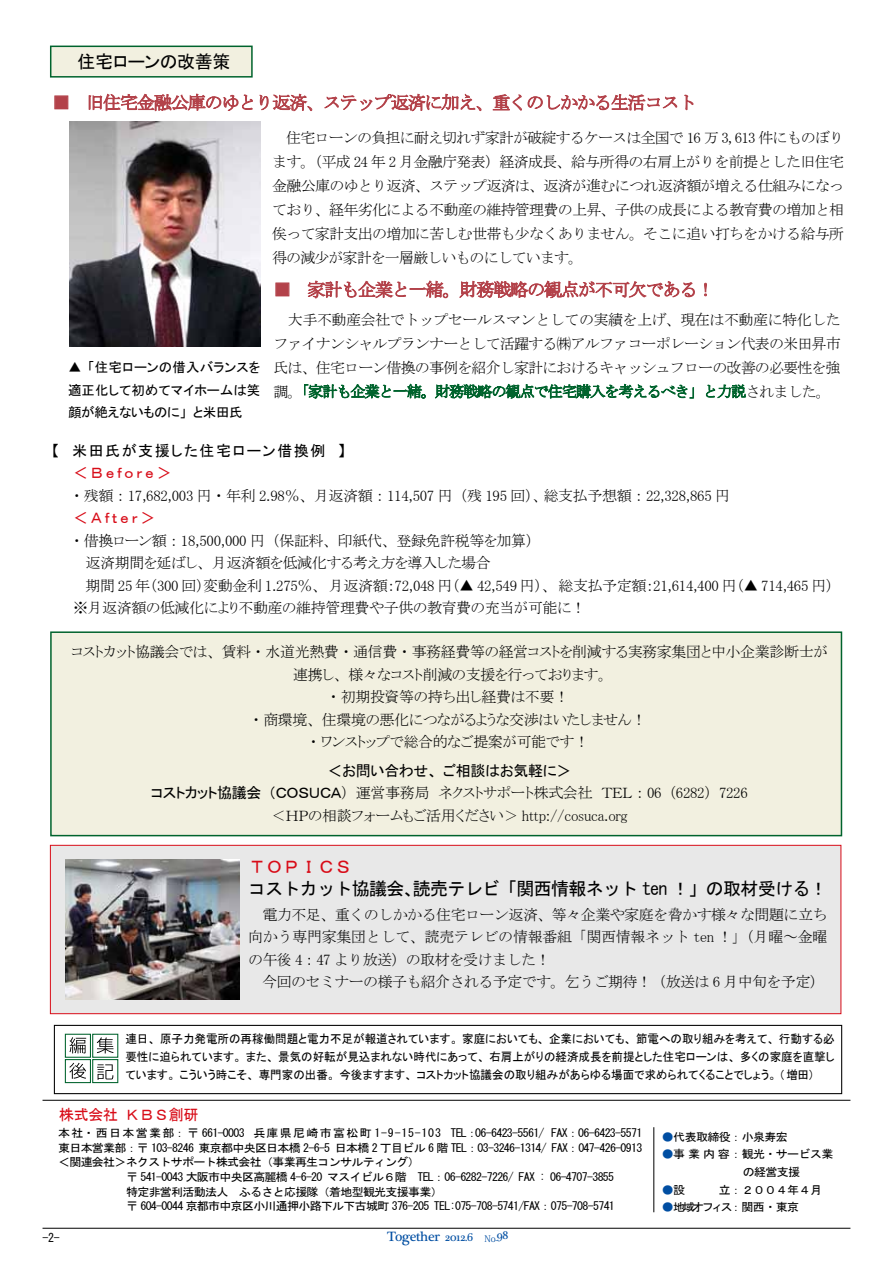
<style>
.page{position:relative;width:893px;height:1263px;background:#fff}
.page>*{position:absolute;margin:0;border:0;box-sizing:border-box;transform-origin:0 0}
.t1{font:18px "MS Gothic";letter-spacing:-.04em;color:#000}
.t2{font:18px "MS P Gothic";letter-spacing:-.025em;color:#000}
.t3{font:18px "MS Gothic";letter-spacing:-.04em;color:#d80c18}
.t4{font:15px/24px "MS Mincho";letter-spacing:-.04em;color:#000;text-align:justify}
.t5{font:15px/22.5px "MS P Mincho";letter-spacing:-.025em;color:#000;text-align:center}
.t6{font:15px "MS P Gothic";letter-spacing:.1em;color:#000}
.t7{font:15px "MS P Gothic";letter-spacing:-.025em;color:#000}
.t8{font:15px "MS P Gothic";letter-spacing:.2em;color:#d80c18}
.t9{font:15px "MS Gothic";letter-spacing:-.025em;color:#d80c18}
.t10{font:13.8px "Plantagenet Cherokee";letter-spacing:-.025em;color:#004ea2}
.t11{font:13.5px/22.5px "MS P Gothic";letter-spacing:.01em;color:#000;text-align:justify}
.t12{font:12px/18px "MS P Gothic";color:#000;text-align:justify;scale:.96 1}
.t13{font:12px "MS Gothic";color:#000}
.t14{font:11.4px/17.7px "MS Gothic";letter-spacing:-.06em;color:#000;scale:1.05 1}
.t15{font:11.4px "MS Gothic";letter-spacing:-.21em;color:#000;scale:1.05 1}
.s1{color:#00632d}
.s2{font-family:"MS P Gothic"}
.s3{font-size:12px}
.s4{font-family:"Koz Min Pro";font-size:9px}
.s5{font-size:9px}
.s6{color:#004ea2}
</style>
<div class="page">
<hr style="left:43px;top:1228px;width:807px;height:1px;background:#000">
<div style="left:50px;top:845px;width:791px;height:169px;background:#e8e8e8;border:1px solid #d80c18"></div>
<div style="left:51px;top:632px;width:790px;height:204px;background:#f2f0e0"></div>
<div style="left:50px;top:631px;width:792px;height:205px;border:2px solid #00632d"></div>
<div style="left:54px;top:1025px;width:788px;height:69px;border:1px solid #000"></div>
<hr style="left:654px;top:1127px;width:1px;height:85px;background:#000">
<svg style="left:69px;top:1037px;width:17px;height:16px"></svg>
<svg style="left:69px;top:1063px;width:17px;height:16px"></svg>
<svg style="left:97px;top:1037px;width:17px;height:16px"></svg>
<svg style="left:97px;top:1064px;width:16px;height:16px"></svg>
<div style="left:65px;top:1034px;width:26px;height:24px;border:1px solid #00632d"></div>
<div style="left:65px;top:1059px;width:26px;height:24px;border:1px solid #00632d"></div>
<div style="left:92px;top:1034px;width:26px;height:24px;border:1px solid #00632d"></div>
<div style="left:92px;top:1059px;width:26px;height:24px;border:1px solid #00632d"></div>
<hr style="left:43px;top:1100px;width:807px;height:1px;background:#000">
<div style="left:51px;top:46px;width:201px;height:31px;background:#f2f0e0"></div>
<div style="left:50px;top:46px;width:203px;height:32px;border:2px solid #00632d"></div>
<svg style="left:304px;top:384px;width:121px;height:14px"></svg>
<svg style="left:435px;top:384px;width:259px;height:14px"></svg>
<svg style="left:706px;top:385px;width:40px;height:13px"></svg>
<div style="left:55px;top:96px;width:13px;height:13px;border:1px solid #b3424a"></div>
<svg style="left:89px;top:94px;width:164px;height:17px"></svg>
<svg style="left:260px;top:94px;width:52px;height:17px"></svg>
<svg style="left:325px;top:94px;width:156px;height:17px"></svg>
<svg style="left:493px;top:94px;width:29px;height:16px"></svg>
<svg style="left:528px;top:94px;width:149px;height:16px"></svg>
<svg style="left:685px;top:95px;width:8px;height:15px"></svg>
<svg style="left:308px;top:281px;width:140px;height:17px"></svg>
<svg style="left:460px;top:281px;width:234px;height:17px"></svg>
<svg style="left:704px;top:283px;width:3px;height:13px"></svg>
<img style="left:69px;top:121px;width:191px;height:226px">
<img style="left:65px;top:859px;width:175px;height:141px">
<p class="t2" style="left:78px;top:53px;width:154px">住宅ローンの改善策</p>
<p class="t4" style="left:272px;top:126px;width:574px">　住宅ローンの負担に耐え切れず家計が破綻するケースは全国で 16 万 3,613 件にものぼります。（平成 24 年 2 月金融庁発表）経済成長、給与所得の右肩上がりを前提とした旧住宅金融公庫のゆとり返済、ステップ返済は、返済が進むにつれ返済額が増える仕組みになっており、経年劣化による不動産の維持管理費の上昇、子供の成長による教育費の増加と相俟って家計支出の増加に苦しむ世帯も少なくありません。そこに追い打ちをかける給与所得の減少が家計を一層厳しいものにしています。</p>
<p class="t11" style="left:68px;top:356px;width:194px">▲ 「住宅ローンの借入バランスを適正化して初めてマイホームは笑顔が絶えないものに」と米田氏</p>
<p class="t4" style="left:273px;top:307px;width:569px">　大手不動産会社でトップセールスマンとしての実績を上げ、現在は不動産に特化したファイナンシャルプランナーとして活躍する㈱アルファコーポレーション代表の米田昇市氏は、住宅ローン借換の事例を紹介し家計におけるキャッシュフローの改善の必要性を強調。<span class="s1">「家計も企業と一緒。財務戦略の観点で住宅購入を考えるべき」と力説</span>されました。</p>
<p class="t6" style="left:52px;top:443px;width:296px">【　米田氏が支援した住宅ローン借換例　】</p>
<p class="t8" style="left:73px;top:465px;width:100px">＜Ｂｅｆｏｒｅ＞</p>
<p class="t5" style="left:73px;top:484px;width:659px">・残額： 17,682,003 円・年利 2.98％、月返済額： 114,507 円（残 195 回）、 総支払予想額： 22,328,865 円</p>
<p class="t8" style="left:73px;top:510px;width:84px">＜Ａｆｔｅｒ＞</p>
<p class="t5" style="left:73px;top:529px;width:462px">・借換ローン額： 18,500,000 円（保証料、印紙代、登録免許税等を加算）</p>
<p class="t5" style="left:86px;top:551px;width:407px">返済期間を延ばし、月返済額を低減化する考え方を導入した場合</p>
<p class="t5" style="left:86px;top:574px;width:749px">期間 25 年（300 回）変動金利 1.275％、　月返済額：72,048 円（▲ 42,549 円）、　総支払予定額：21,614,400 円（▲ 714,465 円）</p>
<p class="t5" style="left:73px;top:596px;width:514px">※月返済額の低減化により不動産の維持管理費や子供の教育費の充当が可能に！</p>
<p class="t5" style="left:71px;top:641px;width:758px">コストカット協議会では、賃料・水道光熱費・通信費・事務経費等の経営コストを削減する実務家集団と中小企業診断士が連携し、様々なコスト削減の支援を行っております。<br>・初期投資等の持ち出し経費は不要！<br>・商環境、住環境の悪化につながるような交渉はいたしません！<br>・ワンストップで総合的なご提案が可能です！</p>
<p class="t7" style="left:327px;top:763px;width:246px">＜お問い合わせ、ご相談はお気軽に＞</p>
<p class="t5" style="left:151px;top:782px;width:598px"><span class="s2">コストカット協議会（ＣＯＳＵＣＡ</span>）運営事務局　ネクストサポート株式会社　ＴＥＬ： 06 （6282） 7226＜ＨＰの相談フォームもご活用ください＞ http://cosuca.org</p>
<p class="t3" style="left:248px;top:857px;width:106px">ＴＯＰＩＣＳ</p>
<p class="t1" style="left:248px;top:879px;width:581px">コストカット協議会、読売テレビ「関西情報ネット ten ！」の取材受ける！</p>
<p class="t4" style="left:248px;top:903px;width:581px;line-height:22.5px;text-align:left;text-indent:14px">電力不足、重くのしかかる住宅ローン返済、等々企業や家庭を脅かす様々な問題に立ち向かう専門家集団として、読売テレビの情報番組「関西情報ネット ten ！」（月曜～金曜の午後 4：47 より放送）の取材を受けました！<br>　今回のセミナーの様子も紹介される予定です。乞うご期待！（放送は 6 月中旬を予定）</p>
<p class="t12" style="left:125px;top:1030px;width:740px">連日、原子力発電所の再稼働問題と電力不足が報道されています。家庭においても、企業においても、節電への取り組みを考えて、行動する必要性に迫られています。また、景気の好転が見込まれない時代にあって、右肩上がりの経済成長を前提とした住宅ローンは、多くの家庭を直撃しています。こういう時こそ、専門家の出番。今後ますます、コストカット協議会の取り組みがあらゆる場面で求められてくることでしょう。 ( 増田）</p>
<p class="t9" style="left:59px;top:1107px;width:141px">株式会社 ＫＢＳ創研</p>
<p class="t14" style="left:58px;top:1124px;width:558px">本社・西日本営業部：〒 661-0003 兵庫県尼崎市富松町 1-9-15-103 TEL：06-6423-5561/ FAX：06-6423-5571</p>
<p class="t14" style="left:58px;top:1139px;width:558px">東日本営業部：〒 103-8246 東京都中央区日本橋 2-6-5 日本橋 2 丁目ビル 6 階 TEL：03-3246-1314/ FAX：047-426-0913</p>
<p class="t14" style="left:58px;top:1153px;width:346px">＜関連会社＞ネクストサポート株式会社（事業再生コンサルティング）</p>
<p class="t14" style="left:126px;top:1168px;width:466px">〒 541-0043 大阪市中央区高麗橋 4-6-20 マスイビル６階　TEL：06-6282-7226/ FAX : 06-4707-3855</p>
<p class="t14" style="left:126px;top:1183px;width:303px">特定非営利活動法人　ふるさと応援隊（着地型観光支援事業）</p>
<p class="t14" style="left:126px;top:1197px;width:467px">〒 604-0044 京都市中京区小川通押小路下ル下古城町 376-205 TEL:075-708-5741/FAX：075-708-5741</p>
<p class="t13" style="left:43px;top:1232px;width:19px">-2-</p>
<p class="t10" style="left:387px;top:1229px;width:123px">Together <span class="s3">2012.6</span> <span class="s4">No</span><span class="s5">.</span><sup>98</sup></p>
<p class="t14" style="left:662px;top:1127px;width:121px"><span class="s6">●</span>代表取締役：小泉寿宏</p>
<p class="t14" style="left:743px;top:1145px;width:88px;text-indent:-81px"><span class="s6">●</span>事業内容：観光・サービス業の経営支援</p>
<p class="t14" style="left:662px;top:1181px;width:154px"><span class="s6">●</span>設　　　立：２００４年４月</p>
<p class="t15" style="left:662px;top:1201px;width:132px"><span class="s6">●</span>地域オフィス：関西・東京</p>
</div>
